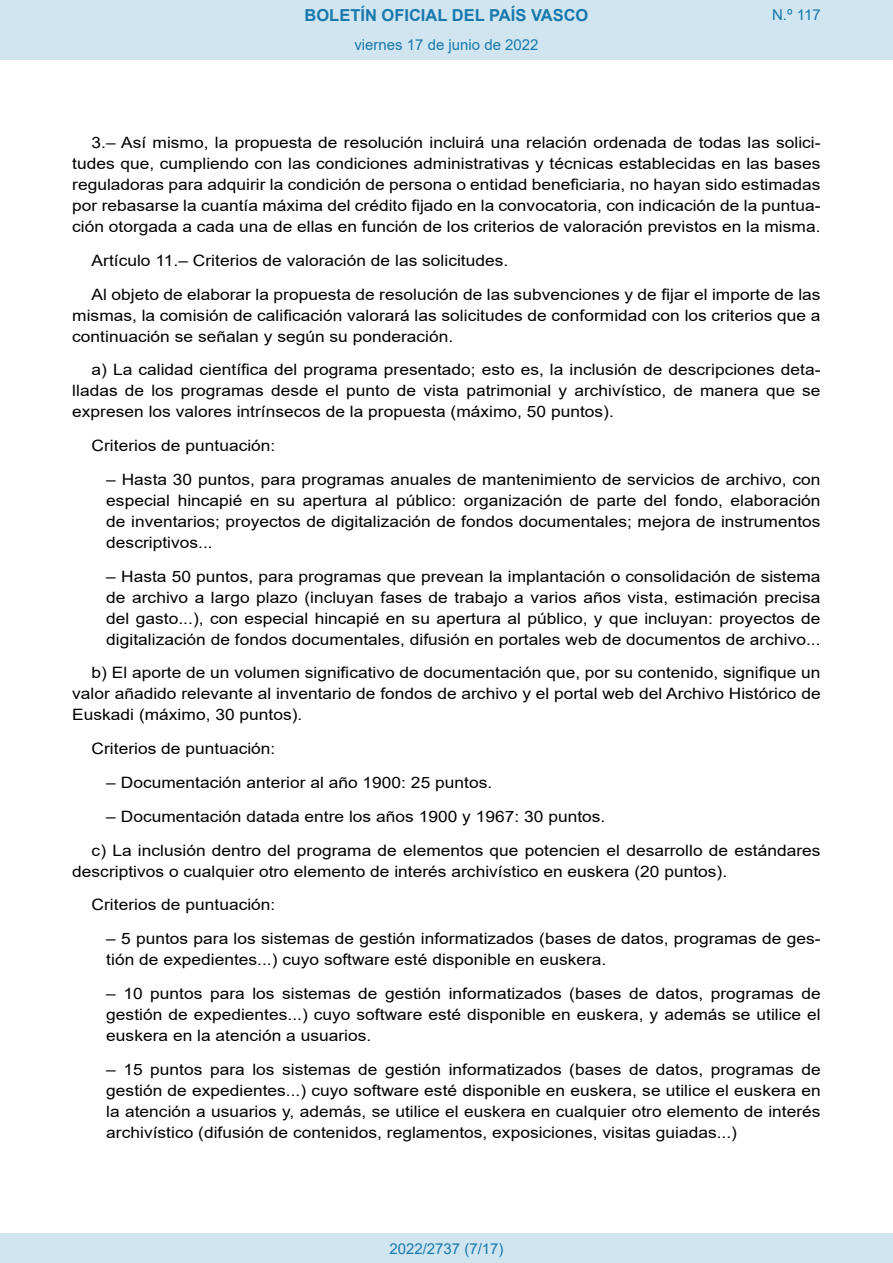
<style>
.page{position:relative;width:893px;height:1263px;background:#fff}
.page>*{position:absolute;margin:0;border:0;box-sizing:border-box;transform-origin:0 0}
.t1{font:700 16.5px "Arial";color:#1879ad}
.BOPVDetalle{font:15.6px/21px "Arial";color:#000;text-align:justify;scale:1.11 1}
.BOPVDetalle1{font:15.6px/21px "Arial";color:#000;text-align:justify;scale:1.11 1}
.Paginacion_Centro{font:15px "Arial";color:#1879ad}
</style>
<div class="page">
<div style="left:0;top:0;width:893px;height:60px;background:#d0e5f0"></div>
<div style="left:0;top:1233px;width:893px;height:30px;background:#d0e5f0"></div>
<p class="t1" style="left:305px;top:3px;width:285px">BOLETÍN OFICIAL DEL PAÍS VASCO</p>
<p class="Paginacion_Centro" style="left:354px;top:35px;width:186px">viernes 17 de junio de 2022</p>
<p class="Paginacion_Centro" style="left:772px;top:5px;width:50px">N.º 117</p>
<p class="BOPVDetalle" style="left:72px;top:132px;width:676px;text-indent:19px">3.– Así mismo, la propuesta de resolución incluirá una relación ordenada de todas las solici&shy;tudes que, cumpliendo con las condiciones administrativas y técnicas establecidas en las bases reguladoras para adquirir la condición de persona o entidad beneficiaria, no hayan sido estimadas por rebasarse la cuantía máxima del crédito fijado en la convocatoria, con indicación de la puntua&shy;ción otorgada a cada una de ellas en función de los criterios de valoración previstos en la misma.</p>
<p class="BOPVDetalle" style="left:92px;top:250px;width:377px">Artículo 11.– Criterios de valoración de las solicitudes.</p>
<p class="BOPVDetalle" style="left:72px;top:284px;width:676px;text-indent:19px">Al objeto de elaborar la propuesta de resolución de las subvenciones y de fijar el importe de las mismas, la comisión de calificación valorará las solicitudes de conformidad con los criterios que a continuación se señalan y según su ponderación.</p>
<p class="BOPVDetalle" style="left:72px;top:359px;width:676px;text-indent:19px">a) La calidad científica del programa presentado; esto es, la inclusión de descripciones deta&shy;lladas de los programas desde el punto de vista patrimonial y archivístico, de manera que se expresen los valores intrínsecos de la propuesta (máximo, 50 puntos).</p>
<p class="BOPVDetalle" style="left:92px;top:435px;width:167px">Criterios de puntuación:</p>
<p class="BOPVDetalle1" style="left:106px;top:469px;width:645px">– Hasta 30 puntos, para programas anuales de mantenimiento de servicios de archivo, con especial hincapié en su apertura al público: organización de parte del fondo, elaboración de inventarios; proyectos de digitalización de fondos documentales; mejora de instrumentos descriptivos...</p>
<p class="BOPVDetalle1" style="left:106px;top:566px;width:645px">– Hasta 50 puntos, para programas que prevean la implantación o consolidación de sistema de archivo a largo plazo (incluyan fases de trabajo a varios años vista, estimación precisa del gasto...), con especial hincapié en su apertura al público, y que incluyan: proyectos de digitalización de fondos documentales, difusión en portales web de documentos de archivo...</p>
<p class="BOPVDetalle" style="left:72px;top:662px;width:676px;text-indent:19px">b) El aporte de un volumen significativo de documentación que, por su contenido, signifique un valor añadido relevante al inventario de fondos de archivo y el portal web del Archivo Histórico de Euskadi (máximo, 30 puntos).</p>
<p class="BOPVDetalle" style="left:92px;top:738px;width:167px">Criterios de puntuación:</p>
<p class="BOPVDetalle1" style="left:106px;top:772px;width:349px">– Documentación anterior al año 1900: 25 puntos.</p>
<p class="BOPVDetalle1" style="left:106px;top:806px;width:451px">– Documentación datada entre los años 1900 y 1967: 30 puntos.</p>
<p class="BOPVDetalle" style="left:72px;top:839px;width:676px;text-indent:19px">c) La inclusión dentro del programa de elementos que potencien el desarrollo de estándares descriptivos o cualquier otro elemento de interés archivístico en euskera (20 puntos).</p>
<p class="BOPVDetalle" style="left:92px;top:894px;width:167px">Criterios de puntuación:</p>
<p class="BOPVDetalle1" style="left:106px;top:928px;width:645px">– 5 puntos para los sistemas de gestión informatizados (bases de datos, programas de ges&shy;tión de expedientes...) cuyo software esté disponible en euskera.</p>
<p class="BOPVDetalle1" style="left:106px;top:983px;width:645px">– 10 puntos para los sistemas de gestión informatizados (bases de datos, programas de gestión de expedientes...) cuyo software esté disponible en euskera, y además se utilice el euskera en la atención a usuarios.</p>
<p class="BOPVDetalle1" style="left:106px;top:1058px;width:645px">– 15 puntos para los sistemas de gestión informatizados (bases de datos, programas de gestión de expedientes...) cuyo software esté disponible en euskera, se utilice el euskera en la atención a usuarios y, además, se utilice el euskera en cualquier otro elemento de interés archivístico (difusión de contenidos, reglamentos, exposiciones, visitas guiadas...)</p>
<p class="Paginacion_Centro" style="left:389px;top:1238px;width:116px">2022/2737 (7/17)</p>
</div>
